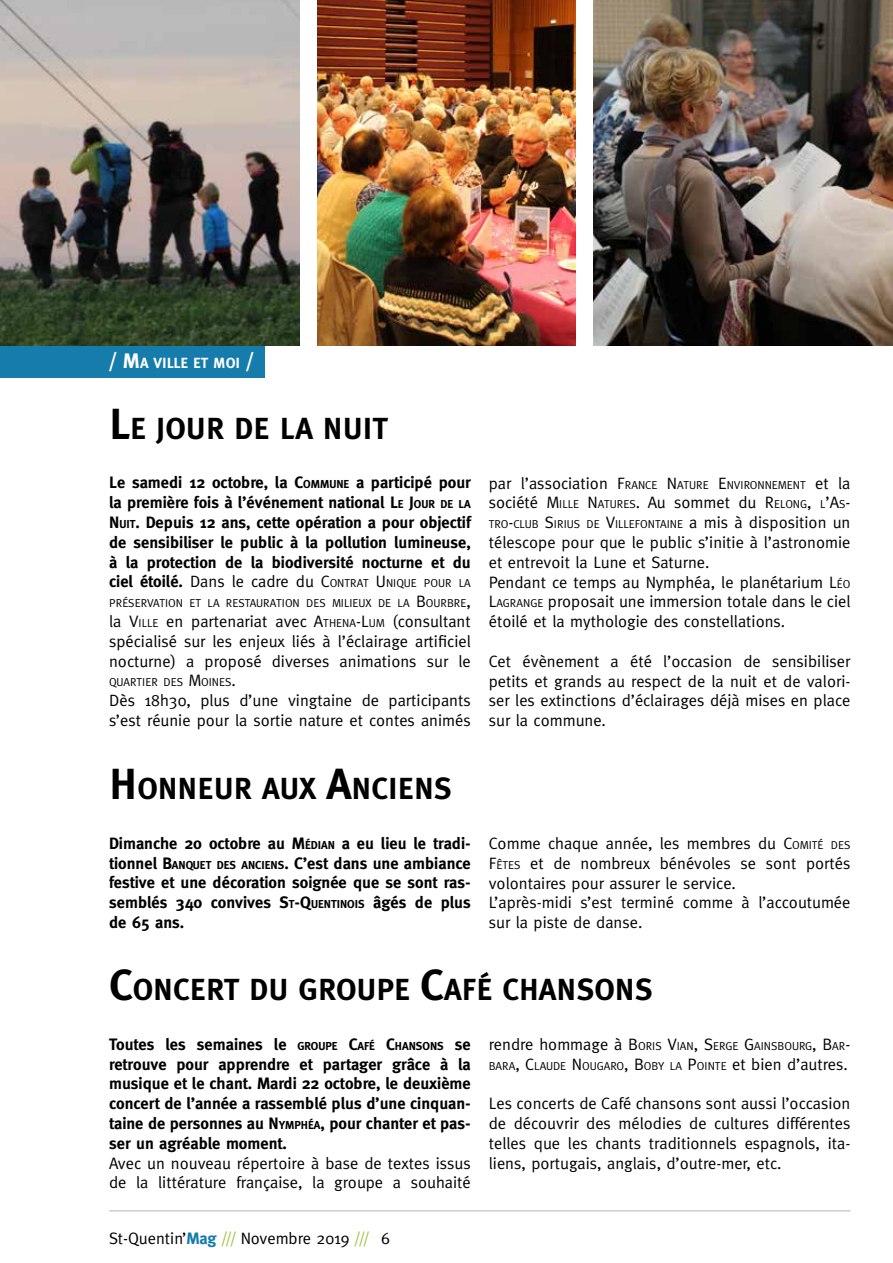
<style>
.page{position:relative;width:893px;height:1263px;background:#fff}
.page>*{position:absolute;margin:0;border:0;box-sizing:border-box;transform-origin:0 0}
.t1{font:700 30.45px "Meta Plus";color:#000}
.t2{font:16.5px/19.8px "Meta";color:#000}
.t3{font:700 16.5px/19.8px "Meta";color:#000;text-align:justify}
.t4{font:700 14.7px "Meta Plus";color:#fff}
.t5{font:11.55px/19.8px "Meta";color:#000}
.s1{font-size:21px}
.s2{font-size:43.5px}
.s3{font-style:inherit}
.s4{font-size:11.55px}
.s5{font-weight:700;font-size:16.5px}
.s6{font-size:16.5px}
.s7{font-weight:700;color:#167cac}
.s8{color:#9cc545}
</style>
<div class="page">
<hr style="left:109px;top:1210px;width:741px;height:1px;background:#b3b2b2">
<div style="left:0;top:345px;width:265px;height:33px;background:#167cac"></div>
<img style="left:0;top:0;width:300px;height:346px">
<img style="left:318px;top:0;width:257px;height:346px">
<img style="left:593px;top:0;width:300px;height:346px">
<p class="t4" style="left:108px;top:354px;width:149px"><span class="s1">/ M</span>A VILLE ET MOI <span class="s1">/</span></p>
<h1 class="t1" style="left:109px;top:411px;width:280px"><span class="s2">L</span>E JOUR DE LA NUIT</h1>
<p class="t3" style="left:109px;top:473px;width:363px">Le samedi 12 octobre, la <span class="s3">C</span><span class="s4">OMMUNE</span> a participé pour la première fois à l’événement national <span class="s3">L</span><span class="s4">E</span> <span class="s3">J</span><span class="s4">OUR DE LA </span><span class="s3">N</span> <span class="s4">UIT</span>. Depuis 12 ans, cette opération a pour objectif de sensibiliser le public à la pollution lumineuse, à la protection de la biodiversité nocturne et du</p>
<p class="t5" style="left:109px;top:573px;width:363px"><span class="s5">ciel étoilé.</span> <span class="s6">Dans le cadre du</span> <span class="s6">C</span>ONTRAT <span class="s6">U</span> NIQUE POUR LA<br>PRÉSERVATION ET LA RESTAURATION DES MILIEUX DE LA <span class="s6">B</span>OURBRE<span class="s6">,</span></p>
<p class="t2" style="left:109px;top:611px;width:363px;text-align:justify">la <span class="s3">V</span><span class="s4">ILLE</span> en partenariat avec <span class="s3">A</span><span class="s4">THENA</span><span class="s3">-L</span><span class="s4">UM</span> (consultant spécialisé sur les enjeux liés à l’éclairage artificiel nocturne) a proposé diverses animations sur le</p>
<p class="t5" style="left:109px;top:672px;width:128px">QUARTIER DES <span class="s6">M</span>OINES<span class="s6">.</span></p>
<p class="t2" style="left:109px;top:690px;width:363px">Dès 18h30, plus d’une vingtaine de participants s’est réunie pour la sortie nature et contes animés</p>
<p class="t5" style="left:489px;top:475px;width:363px"><span class="s6">par l’association</span> <span class="s6">F</span>RANCE <span class="s6">N</span>ATURE <span class="s6">E</span> NVIRONNEMENT <span class="s6">et la</span></p>
<p class="t2" style="left:489px;top:493px;width:363px">société <span class="s3">M</span><span class="s4">ILLE</span> <span class="s3">N</span><span class="s4">ATURES</span>. Au sommet du <span class="s3">R</span> <span class="s4">ELONG</span>, <span class="s4">L</span><span class="s3">’A</span><span class="s4">S</span><span class="s3">-</span></p>
<p class="t5" style="left:489px;top:514px;width:363px">TRO<span class="s6">-</span>CLUB <span class="s6">S</span>IRIUS DE <span class="s6">V</span>ILLEFONTAINE <span class="s6">a mis à disposition un</span></p>
<p class="t2" style="left:489px;top:532px;width:363px">télescope pour que le public s’initie à l’astronomie et entrevoit la Lune et Saturne.<br>Pendant ce temps au Nymphéa, le planétarium <span class="s3">L</span><span class="s4">ÉO </span><span class="s3">L</span><span class="s4">AGRANGE</span> proposait une immersion totale dans le ciel étoilé et la mythologie des constellations.</p>
<p class="t2" style="left:489px;top:651px;width:363px;text-align:justify">Cet évènement a été l’occasion de sensibiliser petits et grands au respect de la nuit et de valori&shy;ser les extinctions d’éclairages déjà mises en place sur la commune.</p>
<h1 class="t1" style="left:109px;top:771px;width:344px"><span class="s2">H</span>ONNEUR AUX <span class="s2">A</span>NCIENS</h1>
<p class="t3" style="left:109px;top:833px;width:363px">Dimanche 20 octobre au <span class="s3">M</span><span class="s4">ÉDIAN</span> a eu lieu le tradi&shy;tionnel B<span class="s4">ANQUET DES ANCIENS</span>. C’est dans une ambiance festive et une décoration soignée que se sont ras&shy;semblés 340 convives <span class="s3">S</span><span class="s4">T</span><span class="s3">-Q</span><span class="s4">UENTINOIS</span> âgés de plus de 65 ans.</p>
<p class="t2" style="left:489px;top:833px;width:363px">Comme chaque année, les membres du <span class="s3">C</span><span class="s4">OMITÉ DES </span><span class="s3">F</span><span class="s4">ÊTES</span> et de nombreux bénévoles se sont portés volontaires pour assurer le service.<br>L’après-midi s’est terminé comme à l’accoutumée sur la piste de danse.</p>
<h1 class="t1" style="left:109px;top:972px;width:545px"><span class="s2">C</span>ONCERT DU GROUPE <span class="s2">C</span>AFÉ CHANSONS</h1>
<p class="t3" style="left:109px;top:1034px;width:363px">Toutes les semaines le <span class="s4">GROUPE</span> <span class="s3">C</span><span class="s4">AFÉ</span> <span class="s3">C</span><span class="s4">HANSONS</span> se retrouve pour apprendre et partager grâce à la musique et le chant. Mardi 22 octobre, le deuxième concert de l’année a rassemblé plus d’une cinquan&shy;taine de personnes au <span class="s3">N</span><span class="s4">YMPHÉA</span>, pour chanter et pas&shy;ser un agréable moment.</p>
<p class="t2" style="left:109px;top:1153px;width:363px">Avec un nouveau répertoire à base de textes issus de la littérature française, la groupe a souhaité</p>
<p class="t5" style="left:489px;top:1036px;width:363px"><span class="s6">rendre hommage à</span> <span class="s6">B</span>ORIS <span class="s6">V</span>IAN<span class="s6">,</span> <span class="s6">S</span>ERGE <span class="s6">G</span>AINSBOURG<span class="s6">,</span> <span class="s6">B</span>AR<span class="s6">-<br></span>BARA<span class="s6">, C</span>LAUDE <span class="s6">N</span> OUGARO<span class="s6">,</span> <span class="s6">B</span>OBY LA <span class="s6">P</span>OINTE <span class="s6">et bien d’autres.</span></p>
<p class="t2" style="left:489px;top:1093px;width:363px;text-align:justify">Les concerts de Café chansons sont aussi l’occasion de découvrir des mélodies de cultures différentes telles que les chants traditionnels espagnols, ita&shy;liens, portugais, anglais, d’outre-mer, etc.</p>
<p class="t2" style="left:109px;top:1228px;width:282px">St-Quentin’<span class="s7">Mag</span> <span class="s8">///</span> Novembre 2019 <span class="s8">///</span> 6</p>
</div>
